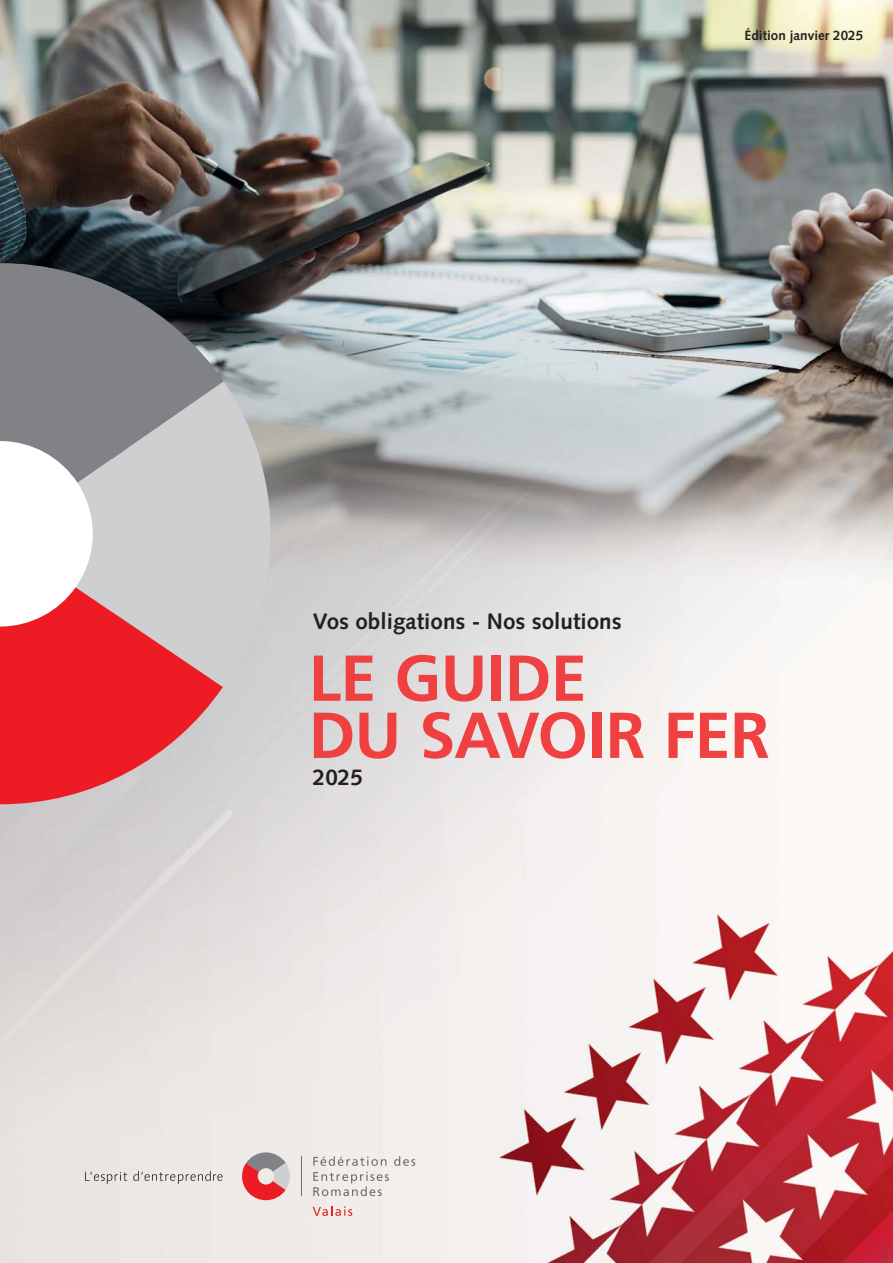
<style>
.page{position:relative;width:893px;height:1263px;background:#fff}
.page>*{position:absolute;margin:0;border:0;box-sizing:border-box;transform-origin:0 0}
.t1{font:700 64.8px/57.2px "Frutiger LT Std";letter-spacing:-.01em;color:#ef4042}
.t2{font:700 22.5px "Syntax LT Std";color:#231f20}
.t3{font:700 13.5px "Syntax LT Std";color:#231f20}
</style>
<div class="page">
<img style="left:0;top:0;width:893px;height:1263px">
<svg style="left:85px;top:1171px;width:138px;height:13px"></svg>
<svg style="left:242px;top:1152px;width:48px;height:48px"></svg>
<svg style="left:313px;top:1206px;width:39px;height:10px"></svg>
<svg style="left:313px;top:1156px;width:102px;height:10px"></svg>
<svg style="left:313px;top:1172px;width:76px;height:24px"></svg>
<hr style="left:301px;top:1157px;width:1px;height:39px;background:#6d6e70">
<svg style="left:0;top:263px;width:224px;height:121px;fill:#808285"></svg>
<svg style="left:76px;top:382px;width:195px;height:305px;fill:#cdcfd0"></svg>
<svg style="left:0;top:384px;width:223px;height:420px"></svg>
<p class="t3" style="left:745px;top:29px;width:120px">Édition janvier 2025</p>
<p class="t2" style="left:313px;top:610px;width:310px">Vos obligations - Nos solutions</p>
<h1 class="t1" style="left:309px;top:653px;width:463px">LE GUIDE<br>DU SAVOIR FER</h1>
<p class="t2" style="left:313px;top:766px;width:52px">2025</p>
</div>
